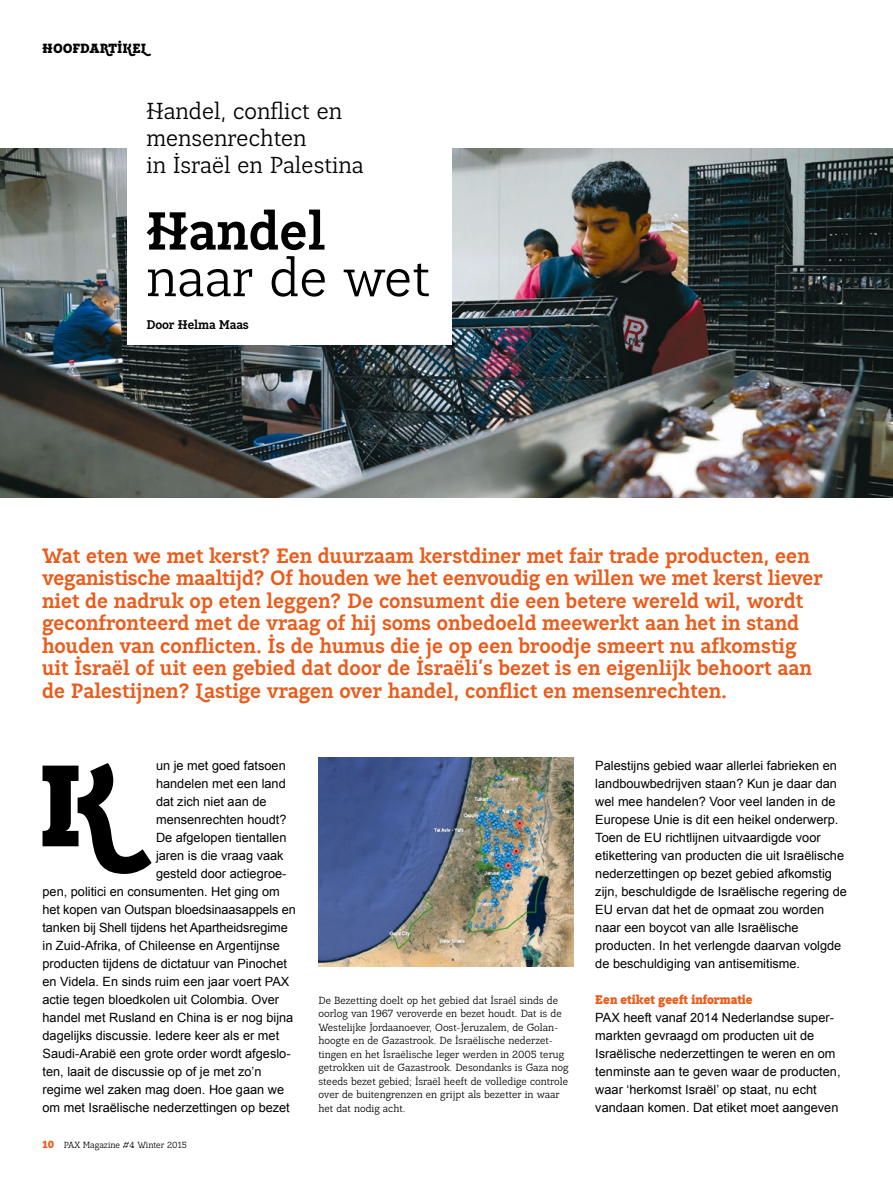
<style>
.page{position:relative;width:893px;height:1191px;background:#fff}
.page>*{position:absolute;margin:0;border:0;box-sizing:border-box;transform-origin:0 0}
.t1{font:900 117px "Lean OFY";color:#000}
.t2{font:54px "Lean OFY";color:#000}
.t3{font:700 54px "Lean OFY";color:#000}
.t4{font:23.4px/27px "Lean OFY";color:#000}
.t5{font:700 21px/22.5px "Lean OFY";color:#eb5b1a}
.t6{font:900 13.5px "Lean OFY";color:#000}
.t7{font:12.75px/18px "Arial";color:#000}
.t8{font:900 12.75px "Lean OFY";color:#eb5b1a}
.t9{font:700 12.75px "Lean OFY";letter-spacing:-.01em;color:#000}
.t10{font:10.5px/13.5px "Lean OFY";color:#000}
.t11{font:9px "Lean OFY";color:#000}
.s1{font-weight:900;font-size:10.5px;color:#eb5b1a}
</style>
<div class="page">
<img style="left:0;top:149px;width:893px;height:348px">
<img style="left:319px;top:757px;width:255px;height:209px">
<div style="left:128px;top:102px;width:324px;height:243px;background:#fff"></div>
<p class="t6" style="left:42px;top:39px;width:21px">Hoofd</p>
<p class="t6" style="left:89px;top:39px;width:59px">artikel</p>
<h3 class="t4" style="left:146px;top:98px;width:219px">Handel, conflict en mensenrechten<br>in Israël en Palestina</h3>
<h2 class="t3" style="left:146px;top:197px;width:181px">Handel</h2>
<h2 class="t2" style="left:146px;top:245px;width:285px">naar de wet</h2>
<p class="t9" style="left:146px;top:316px;width:104px">Door Helma Maas</p>
<p class="t5" style="left:42px;top:544px;width:782px">Wat eten we met kerst? Een duurzaam kerstdiner met fair trade producten, een veganistische maaltijd? Of houden we het eenvoudig en willen we met kerst liever niet de nadruk op eten leggen? De consument die een betere wereld wil, wordt geconfronteerd met de vraag of hij soms onbedoeld meewerkt aan het in stand houden van conflicten. Is de humus die je op een broodje smeert nu afkomstig uit Israël of uit een gebied dat door de Israëli’s bezet is en eigenlijk behoort aan de Palestijnen? Lastige vragen over handel, conflict en mensenrechten.</p>
<p class="t7" style="left:156px;top:756px;width:131px">un je met goed fatsoen</p>
<p class="t7" style="left:156px;top:774px;width:131px">handelen met een land</p>
<p class="t7" style="left:156px;top:792px;width:112px">dat zich niet aan de</p>
<p class="t7" style="left:156px;top:810px;width:132px">mensenrechten houdt?</p>
<p class="t7" style="left:156px;top:828px;width:132px">De afgelopen tientallen</p>
<p class="t7" style="left:156px;top:846px;width:129px">jaren is die vraag vaak</p>
<p class="t7" style="left:156px;top:864px;width:132px">gesteld door actiegroe-</p>
<p class="t7" style="left:43px;top:882px;width:239px">pen, politici en consumenten. Het ging om</p>
<p class="t7" style="left:43px;top:900px;width:255px">het kopen van Outspan bloedsinaasappels en</p>
<p class="t7" style="left:43px;top:918px;width:247px">tanken bij Shell tijdens het Apartheidsregime</p>
<p class="t7" style="left:43px;top:936px;width:239px">in Zuid-Afrika, of Chileense en Argentijnse</p>
<p class="t7" style="left:43px;top:954px;width:246px">producten tijdens de dictatuur van Pinochet</p>
<p class="t7" style="left:43px;top:972px;width:248px">en Videla. En sinds ruim een jaar voert PAX</p>
<p class="t7" style="left:43px;top:990px;width:238px">actie tegen bloedkolen uit Colombia. Over</p>
<p class="t7" style="left:43px;top:1008px;width:252px">handel met Rusland en China is er nog bijna</p>
<p class="t7" style="left:43px;top:1026px;width:238px">dagelijks discussie. Iedere keer als er met</p>
<p class="t7" style="left:43px;top:1044px;width:250px">Saudi-Arabië een grote order wordt afgeslo-</p>
<p class="t7" style="left:43px;top:1062px;width:220px">ten, laait de discussie op of je met zo’n</p>
<p class="t7" style="left:43px;top:1080px;width:243px">regime wel zaken mag doen. Hoe gaan we</p>
<p class="t7" style="left:43px;top:1098px;width:249px">om met Israëlische nederzettingen op bezet</p>
<h1 class="t1" style="left:37px;top:731px;width:88px">K</h1>
<p class="t11" style="left:43px;top:1139px;width:146px"><span class="s1">10</span> PAX Magazine #4 Winter 2015</p>
<p class="t10" style="left:318px;top:993px;width:252px">De Bezetting doelt op het gebied dat Israël sinds de oorlog van 1967 veroverde en bezet houdt. Dat is de Westelijke Jordaanoever, Oost-Jeruzalem, de Golan&shy;hoogte en de Gazastrook. De Israëlische nederzet&shy;tingen en het Israëlische leger werden in 2005 terug getrokken uit de Gazastrook. Desondanks is Gaza nog steeds bezet gebied; Israël heeft de volledige controle over de buitengrenzen en grijpt als bezetter in waar het dat nodig acht.</p>
<p class="t7" style="left:595px;top:756px;width:253px">Palestijns gebied waar allerlei fabrieken en landbouwbedrijven staan? Kun je daar dan wel mee handelen? Voor veel landen in de Europese Unie is dit een heikel onderwerp.<br>Toen de EU richtlijnen uitvaardigde voor etikettering van producten die uit Israëlische nederzettingen op bezet gebied afkomstig zijn, beschuldigde de Israëlische regering de EU ervan dat het de opmaat zou worden naar een boycot van alle Israëlische producten. In het verlengde daarvan volgde de beschuldiging van antisemitisme.</p>
<p class="t8" style="left:595px;top:991px;width:159px">Een etiket geeft informatie</p>
<p class="t7" style="left:595px;top:1008px;width:247px">PAX heeft vanaf 2014 Nederlandse super&shy;markten gevraagd om producten uit de Israëlische nederzettingen te weren en om tenminste aan te geven waar de producten, waar ‘herkomst Israël’ op staat, nu echt vandaan komen. Dat etiket moet aangeven</p>
</div>
